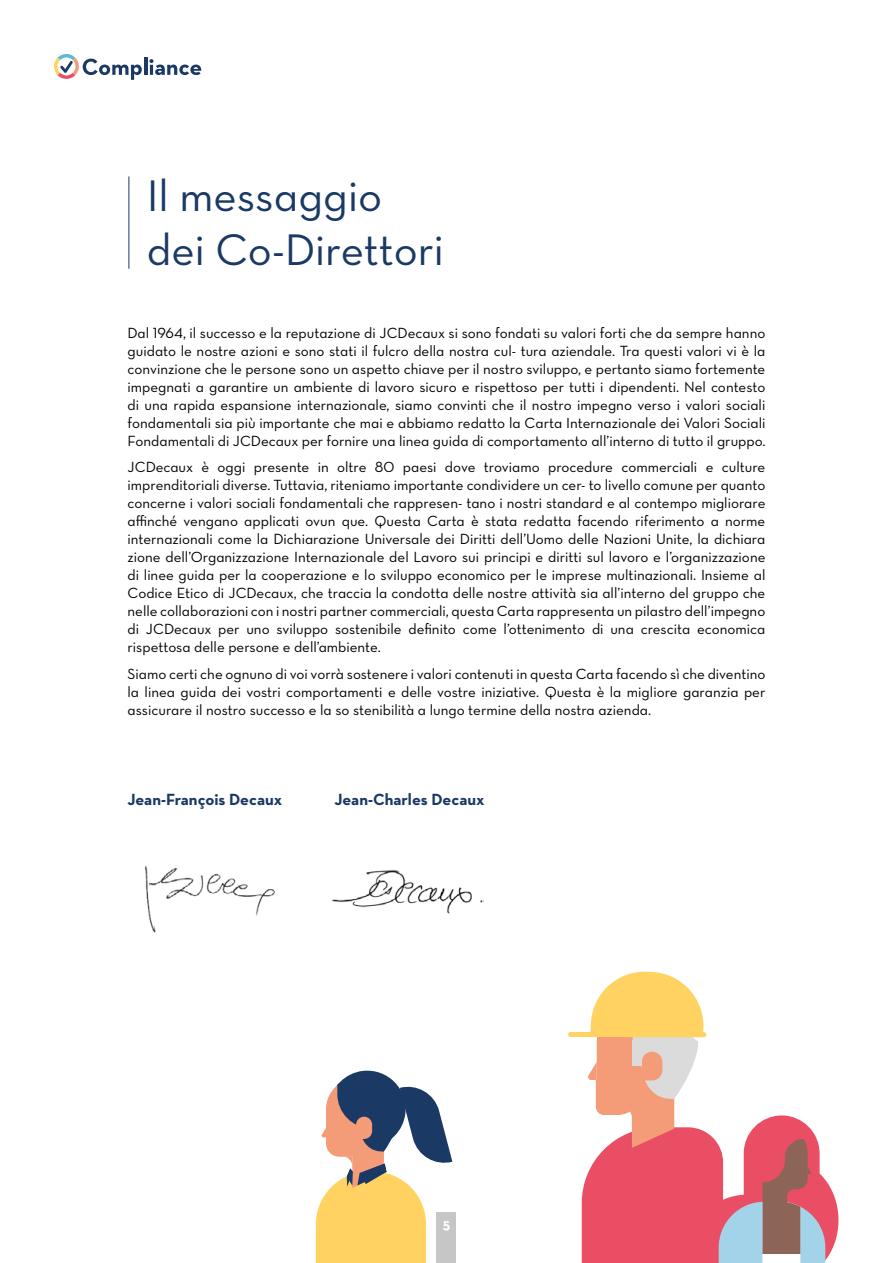
<style>
.page{position:relative;width:893px;height:1263px;background:#fff}
.page>*{position:absolute;margin:0;border:0;box-sizing:border-box;transform-origin:0 0}
.Titre_chapitre{font:45px/54px "Neutra Text Book Alt";color:#1a3965}
.sous_titre_01{font:700 16.5px "Neutra Text";color:#1a3965}
.Texte_courant{font:15px/18px "Neutra Text Book Alt";color:#000;text-align:justify}
.Texte_courant-2{font:700 15px "Neutra Text";color:#fff}
</style>
<div class="page">
<hr style="left:144px;top:58px;width:3px;height:17px;background:#1a3965">
<svg style="left:149px;top:59px;width:53px;height:16px"></svg>
<svg style="left:54px;top:54px;width:88px;height:26px"></svg>
<svg style="left:316px;top:1070px;width:136px;height:193px"></svg>
<div style="left:568px;top:1032px;width:138px;height:5px;background:#ffd261;border-radius:3px"></div>
<svg style="left:582px;top:971px;width:256px;height:292px"></svg>
<img style="left:145px;top:865px;width:130px;height:68px">
<img style="left:332px;top:870px;width:151px;height:44px">
<hr style="left:129px;top:176px;width:1px;height:93px;background:#1a3965">
<div style="left:436px;top:1212px;width:20px;height:51px;background:#c6c6c6"></div>
<p class="Titre_chapitre" style="left:147px;top:168px;width:299px">Il messaggio dei Co-Direttori</p>
<p class="Texte_courant" style="left:128px;top:324px;width:639px">Dal 1964, il successo e la reputazione di JCDecaux si sono fondati su valori forti che da sempre hanno guidato le nostre azioni e sono stati il fulcro della nostra cul- tura aziendale. Tra questi valori vi è la convinzione che le persone sono un aspetto chiave per il nostro sviluppo, e pertanto siamo fortemente impegnati a garantire un ambiente di lavoro sicuro e rispettoso per tutti i dipendenti. Nel contesto di una rapida espansione internazionale, siamo convinti che il nostro impegno verso i valori sociali fondamentali sia più importante che mai e abbiamo redatto la Carta Internazionale dei Valori Sociali Fondamentali di JCDecaux per fornire una linea guida di comportamento all’interno di tutto il gruppo.</p>
<p class="Texte_courant" style="left:128px;top:458px;width:639px">JCDecaux è oggi presente in oltre 80 paesi dove troviamo procedure commerciali e culture imprenditoriali diverse. Tuttavia, riteniamo importante condividere un cer- to livello comune per quanto concerne i valori sociali fondamentali che rappresen- tano i nostri standard e al contempo migliorare affinché vengano applicati ovun que. Questa Carta è stata redatta facendo riferimento a norme internazionali come la Dichiarazione Universale dei Diritti dell’Uomo delle Nazioni Unite, la dichiara zione dell’Organizzazione Internazionale del Lavoro sui principi e diritti sul lavoro e l’organizzazione di linee guida per la cooperazione e lo sviluppo economico per le imprese multinazionali. Insieme al Codice Etico di JCDecaux, che traccia la condotta delle nostre attività sia all’interno del gruppo che nelle collaborazioni con i nostri partner commerciali, questa Carta rappresenta un pilastro dell’impegno di JCDecaux per uno sviluppo sostenibile definito come l’ottenimento di una crescita economica rispettosa delle persone e dell’ambiente.</p>
<p class="Texte_courant" style="left:128px;top:665px;width:639px">Siamo certi che ognuno di voi vorrà sostenere i valori contenuti in questa Carta facendo sì che diventino la linea guida dei vostri comportamenti e delle vostre iniziative. Questa è la migliore garanzia per assicurare il nostro successo e la so stenibilità a lungo termine della nostra azienda.</p>
<p class="sous_titre_01" style="left:128px;top:789px;width:156px">Jean-François Decaux</p>
<p class="sous_titre_01" style="left:335px;top:789px;width:151px">Jean-Charles Decaux</p>
<p class="Texte_courant-2" style="left:443px;top:1214px;width:9px">5</p>
</div>
